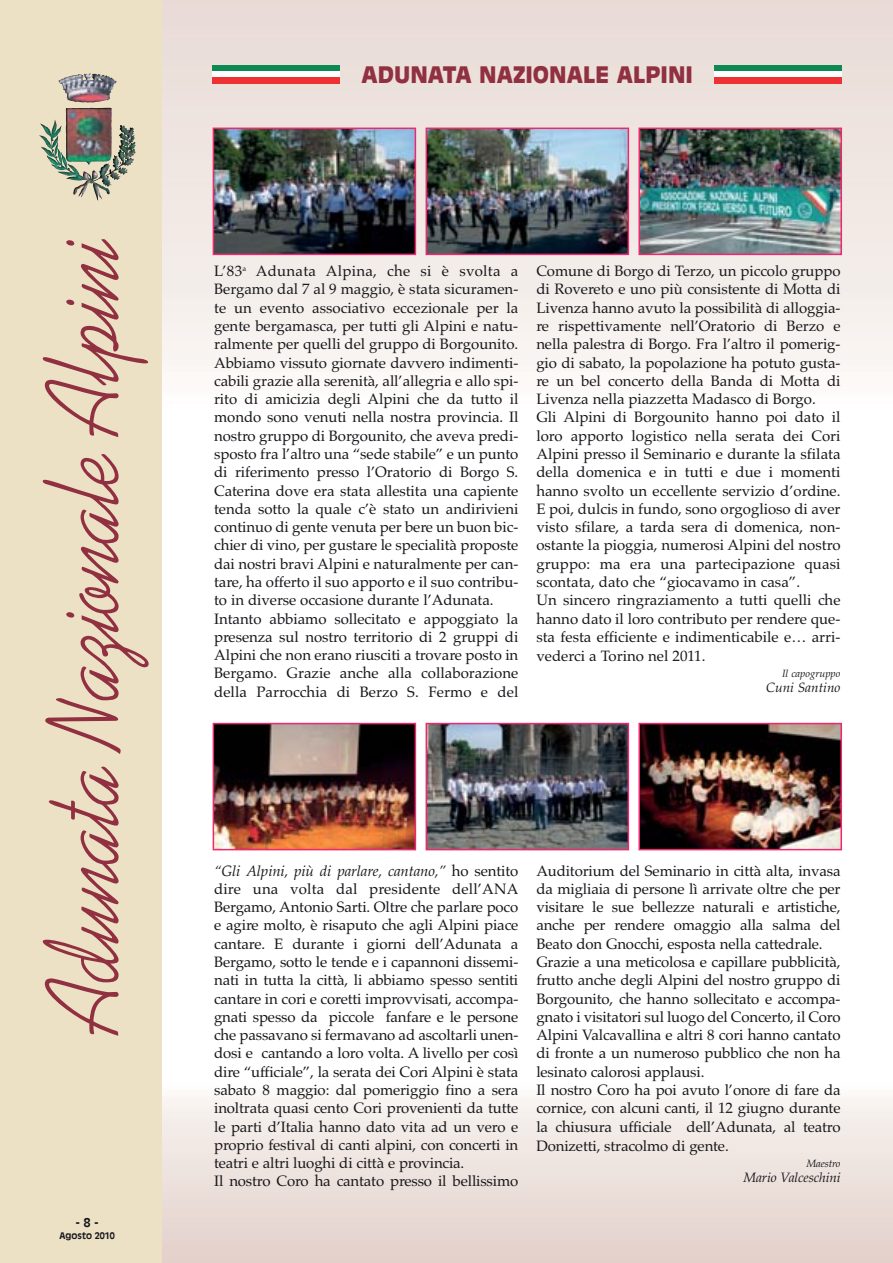
<style>
.page{position:relative;width:893px;height:1263px;background:#fff}
.page>*{position:absolute;margin:0;border:0;box-sizing:border-box;transform-origin:0 0}
.t1{font:105px "Kaufmann";color:#903041;scale:.85 1}
.t2{font:900 22.5px "Antique Olive LT";color:#903041}
.t3{font:15px/18.3px "Palatino";letter-spacing:-.005em;color:#15161a}
.t4{font:italic 13.5px "Palatino";letter-spacing:-.01em;color:#15161a}
.t5{font:700 12px "Antique Olive LT";color:#15161a}
.t6{font:italic 10.5px "Palatino";color:#15161a}
.t7{font:700 9px "Antique Olive LT";color:#15161a}
.s1{font-style:italic}
</style>
<div class="page">
<div style="left:162px;top:0;width:731px;height:412px;background:linear-gradient(to bottom,#e7d9d3,#fcf9f7)"></div>
<div style="left:162px;top:1084px;width:731px;height:179px;background:linear-gradient(to bottom,#faf8f5,#e2cec8)"></div>
<div style="left:0;top:0;width:162px;height:1263px;background:#ece0c5"></div>
<img style="left:58px;top:74px;width:59px;height:91px">
<div style="left:213px;top:65px;width:127px;height:7px;background:#0d8a53"></div>
<div style="left:213px;top:72px;width:127px;height:6px;background:#fff"></div>
<div style="left:213px;top:78px;width:127px;height:6px;background:#ee3234"></div>
<div style="left:714px;top:65px;width:128px;height:7px;background:#0d8a53"></div>
<div style="left:714px;top:72px;width:128px;height:6px;background:#fff"></div>
<div style="left:714px;top:78px;width:128px;height:6px;background:#ee3234"></div>
<img style="left:216px;top:131px;width:197px;height:121px">
<div style="left:213px;top:128px;width:203px;height:127px;border:2px solid #ee276e"></div>
<img style="left:428px;top:131px;width:198px;height:121px">
<div style="left:425px;top:128px;width:204px;height:127px;border:2px solid #ee276e"></div>
<img style="left:641px;top:131px;width:198px;height:121px">
<div style="left:638px;top:128px;width:204px;height:127px;border:2px solid #ee276e"></div>
<img style="left:216px;top:726px;width:197px;height:121px">
<div style="left:213px;top:723px;width:203px;height:127px;border:2px solid #ee276e"></div>
<img style="left:428px;top:726px;width:198px;height:121px">
<div style="left:425px;top:723px;width:204px;height:127px;border:2px solid #ee276e"></div>
<img style="left:641px;top:726px;width:198px;height:121px">
<div style="left:638px;top:723px;width:204px;height:127px;border:2px solid #ee276e"></div>
<h1 class="t1" style="left:43px;top:1030px;width:937px;rotate:-90deg">Adunata Nazionale Alpini</h1>
<p class="t5" style="left:75px;top:1218px;width:25px">- 8 -</p>
<p class="t7" style="left:60px;top:1232px;width:57px">Agosto 2010</p>
<h2 class="t2" style="left:362px;top:65px;width:333px">ADUNATA NAZIONALE ALPINI</h2>
<p class="t3" style="left:214px;top:264px;width:306px">L’83<sup>a</sup> Adunata Alpina, che si è svolta a Bergamo dal 7 al 9 maggio, è stata sicuramen&shy;te un evento associativo eccezionale per la gente bergamasca, per tutti gli Alpini e natu&shy;ralmente per quelli del gruppo di Borgounito.<br>Abbiamo vissuto giornate davvero indimenti&shy;cabili grazie alla serenità, all’allegria e allo spi&shy;rito di amicizia degli Alpini che da tutto il mondo sono venuti nella nostra provincia. Il nostro gruppo di Borgounito, che aveva predi&shy;sposto fra l’altro una “sede stabile” e un punto di riferimento presso l’Oratorio di Borgo S.<br>Caterina dove era stata allestita una capiente tenda sotto la quale c’è stato un andirivieni continuo di gente venuta per bere un buon bic&shy;chier di vino, per gustare le specialità proposte dai nostri bravi Alpini e naturalmente per can&shy;tare, ha offerto il suo apporto e il suo contribu&shy;to in diverse occasione durante l’Adunata.<br>Intanto abbiamo sollecitato e appoggiato la presenza sul nostro territorio di 2 gruppi di Alpini che non erano riusciti a trovare posto in Bergamo. Grazie anche alla collaborazione della Parrocchia di Berzo S. Fermo e del</p>
<p class="t3" style="left:536px;top:264px;width:306px">Comune di Borgo di Terzo, un piccolo gruppo di Rovereto e uno più consistente di Motta di Livenza hanno avuto la possibilità di alloggia&shy;re rispettivamente nell’Oratorio di Berzo e nella palestra di Borgo. Fra l’altro il pomerig&shy;gio di sabato, la popolazione ha potuto gusta&shy;re un bel concerto della Banda di Motta di Livenza nella piazzetta Madasco di Borgo.<br>Gli Alpini di Borgounito hanno poi dato il loro apporto logistico nella serata dei Cori Alpini presso il Seminario e durante la sfilata della domenica e in tutti e due i momenti hanno svolto un eccellente servizio d’ordine.<br>E poi, dulcis in fundo, sono orgoglioso di aver visto sfilare, a tarda sera di domenica, non&shy;ostante la pioggia, numerosi Alpini del nostro gruppo: ma era una partecipazione quasi scontata, dato che “giocavamo in casa”.<br>Un sincero ringraziamento a tutti quelli che hanno dato il loro contributo per rendere que&shy;sta festa efficiente e indimenticabile e… arri&shy;vederci a Torino nel 2011.</p>
<p class="t6" style="left:782px;top:669px;width:60px">Il capogruppo</p>
<p class="t4" style="left:766px;top:682px;width:76px">Cuni Santino</p>
<p class="t3" style="left:214px;top:863px;width:306px"><span class="s1">“Gli Alpini, più di parlare, cantano,”</span> ho sentito dire una volta dal presidente dell’ANA Bergamo, Antonio Sarti. Oltre che parlare poco e agire molto, è risaputo che agli Alpini piace cantare. E durante i giorni dell’Adunata a Bergamo, sotto le tende e i capannoni dissemi&shy;nati in tutta la città, li abbiamo spesso sentiti cantare in cori e coretti improvvisati, accompa&shy;gnati spesso da piccole fanfare e le persone che passavano si fermavano ad ascoltarli unen&shy;dosi e cantando a loro volta. A livello per così dire “ufficiale”, la serata dei Cori Alpini è stata sabato 8 maggio: dal pomeriggio fino a sera inoltrata quasi cento Cori provenienti da tutte le parti d’Italia hanno dato vita ad un vero e proprio festival di canti alpini, con concerti in teatri e altri luoghi di città e provincia.<br>Il nostro Coro ha cantato presso il bellissimo</p>
<p class="t3" style="left:536px;top:863px;width:306px">Auditorium del Seminario in città alta, invasa da migliaia di persone lì arrivate oltre che per visitare le sue bellezze naturali e artistiche, anche per rendere omaggio alla salma del Beato don Gnocchi, esposta nella cattedrale.<br>Grazie a una meticolosa e capillare pubblicità, frutto anche degli Alpini del nostro gruppo di Borgounito, che hanno sollecitato e accompa&shy;gnato i visitatori sul luogo del Concerto, il Coro Alpini Valcavallina e altri 8 cori hanno cantato di fronte a un numeroso pubblico che non ha lesinato calorosi applausi.<br>Il nostro Coro ha poi avuto l’onore di fare da cornice, con alcuni canti, il 12 giugno durante la chiusura ufficiale dell’Adunata, al teatro Donizetti, stracolmo di gente.</p>
<p class="t6" style="left:806px;top:1159px;width:36px">Maestro</p>
<p class="t4" style="left:743px;top:1172px;width:99px">Mario Valceschini</p>
</div>
